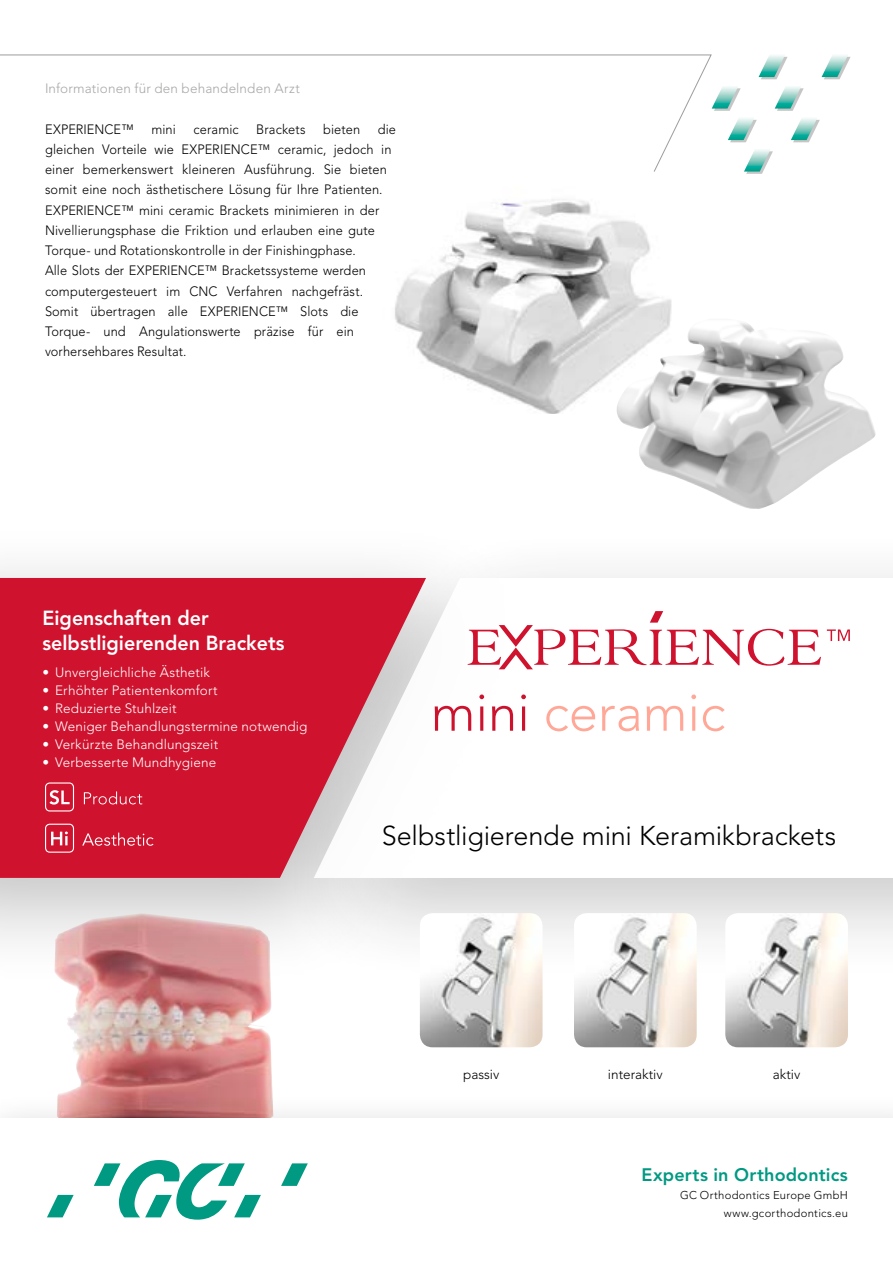
<style>
.page{position:relative;width:893px;height:1263px;background:#fff}
.page>*{position:absolute;margin:0;border:0;box-sizing:border-box;transform-origin:0 0}
.t1{font:300 52.5px "Avenir LT Std";color:#ffa897}
.t2{font:300 27px "Avenir LT Std";letter-spacing:-.005em;color:#000}
.t3{font:800 20.25px/25.5px "Avenir LT Std";color:#fff}
.t4{font:800 18px "Avenir LT Std";letter-spacing:.01em;color:#009982}
.t5{font:300 13.5px/20.2px "Avenir LT Std";letter-spacing:.01em;color:#000;scale:.95 1}
.t6{font:300 13.5px "Avenir LT Std";letter-spacing:.01em;color:#fff}
.t7{font:300 13.5px "Avenir LT Std";letter-spacing:.01em;color:#a8a8a7}
.t8{font:300 13.5px "Avenir LT Std";letter-spacing:.01em;color:#000}
.t9{font:300 11.25px/18px "Avenir LT Std";letter-spacing:.025em;color:#000;text-align:right}
.s1{color:#cd122d}
</style>
<div class="page">
<img style="left:67px;top:988px;width:206px;height:104px">
<img style="left:395px;top:199px;width:277px;height:214px">
<div style="left:0;top:520px;width:527px;height:468px;background:#000;opacity:.25"></div>
<div style="left:0;top:578px;width:267px;height:300px;background:#cf122e"></div>
<div style="left:267px;top:520px;width:626px;height:468px;background:#000;opacity:.25"></div>
<svg style="left:314px;top:578px;width:579px;height:300px"></svg>
<svg style="left:84px;top:791px;width:58px;height:13px"></svg>
<svg style="left:45px;top:782px;width:29px;height:29px"></svg>
<svg style="left:821px;top:55px;width:29px;height:24px"></svg>
<svg style="left:775px;top:87px;width:29px;height:24px"></svg>
<svg style="left:758px;top:55px;width:29px;height:24px"></svg>
<svg style="left:712px;top:87px;width:29px;height:24px"></svg>
<svg style="left:791px;top:118px;width:29px;height:24px"></svg>
<svg style="left:744px;top:150px;width:29px;height:24px"></svg>
<svg style="left:728px;top:118px;width:29px;height:24px"></svg>
<svg style="left:0;top:54px;width:712px;height:118px"></svg>
<svg style="left:45px;top:824px;width:29px;height:29px"></svg>
<svg style="left:82px;top:833px;width:71px;height:13px"></svg>
<svg style="left:467px;top:611px;width:354px;height:58px"></svg>
<svg style="left:827px;top:629px;width:23px;height:12px"></svg>
<img style="left:725px;top:913px;width:123px;height:134px">
<img style="left:420px;top:913px;width:123px;height:134px">
<img style="left:574px;top:913px;width:123px;height:134px">
<div style="left:0;top:1092px;width:893px;height:171px;background:#000;opacity:.25"></div>
<div style="left:0;top:1118px;width:893px;height:145px;background:#fff"></div>
<svg style="left:281px;top:1163px;width:27px;height:23px"></svg>
<svg style="left:47px;top:1195px;width:27px;height:22px"></svg>
<svg style="left:94px;top:1160px;width:167px;height:60px"></svg>
<img style="left:617px;top:319px;width:259px;height:190px">
<p class="t7" style="left:45px;top:81px;width:256px">Informationen für den behandelnden Arzt</p>
<p class="t5" style="left:45px;top:119px;width:95px">EXPERIENCE™</p>
<p class="t5" style="left:151px;top:119px;width:27px">mini</p>
<p class="t5" style="left:193px;top:119px;width:49px">ceramic</p>
<p class="t5" style="left:256px;top:119px;width:54px">Brackets</p>
<p class="t5" style="left:323px;top:119px;width:40px">bieten</p>
<p class="t5" style="left:45px;top:119px;width:371px;text-indent:333px">die gleichen Vorteile wie EXPERIENCE™ ceramic, jedoch in einer bemerkenswert kleineren Ausführung. Sie bieten somit eine noch ästhetischere Lösung für Ihre Patienten.<br>EXPERIENCE™ mini ceramic Brackets minimieren in der Nivellierungsphase die Friktion und erlauben eine gute Torque- und Rotationskontrolle in der Finishingphase.<br>Alle Slots der EXPERIENCE™ Bracketssysteme werden computergesteuert im CNC Verfahren nachgefräst.<br>Somit übertragen alle EXPERIENCE™ Slots die Torque- und Angulationswerte präzise für ein vorhersehbares Resultat.</p>
<h3 class="t3" style="left:43px;top:605px;width:243px">Eigenschaften der selbstligierenden Brackets</h3>
<p class="t6" style="left:43px;top:664px;width:169px">• Unvergleichliche Ästhetik</p>
<p class="t6" style="left:43px;top:682px;width:177px">• Erhöhter Patientenkomfort</p>
<p class="t6" style="left:43px;top:700px;width:136px">• Reduzierte Stuhlzeit</p>
<p class="t6" style="left:43px;top:718px;width:266px">• Weniger Behandlungstermine notwendig</p>
<p class="t6" style="left:43px;top:736px;width:177px">• Verkürzte Behandlungszeit</p>
<p class="t6" style="left:43px;top:754px;width:175px">• Verbesserte Mundhygiene</p>
<h1 class="t1" style="left:431px;top:682px;width:296px"><span class="s1">mini</span> ceramic</h1>
<h2 class="t2" style="left:382px;top:820px;width:456px">Selbstligierende mini Keramikbrackets</h2>
<p class="t8" style="left:463px;top:1066px;width:38px">passiv</p>
<p class="t8" style="left:608px;top:1066px;width:56px">interaktiv</p>
<p class="t8" style="left:773px;top:1066px;width:29px">aktiv</p>
<h3 class="t4" style="left:642px;top:1164px;width:208px">Experts in Orthodontics</h3>
<p class="t9" style="left:680px;top:1186px;width:169px">GC Orthodontics Europe GmbH www.gcorthodontics.eu</p>
</div>
